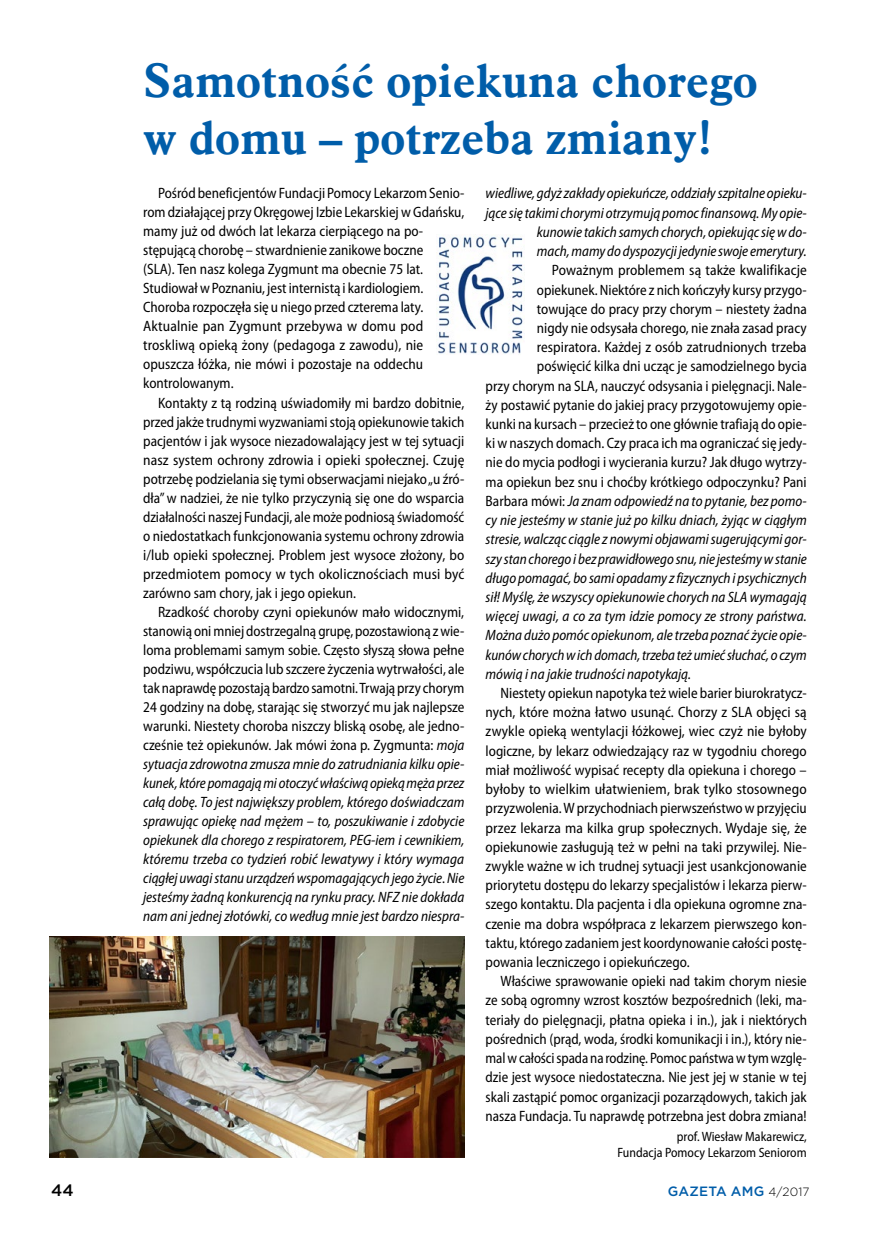
<style>
.page{position:relative;width:872px;height:1234px;background:#fff}
.page>*{position:absolute;margin:0;border:0;box-sizing:border-box;transform-origin:0 0}
.t1{font:700 46.5px/57px "Aldine 721 EU";letter-spacing:.005em;color:#005da9}
.t2{font:500 16.5px "Gotham";color:#000}
.t3{font:semi-condensed 15px/19px "Myriad Pro";color:#000;text-align:justify;scale:.96 1}
.t4{font:italic semi-condensed 15px/19px "Myriad Pro";color:#000;text-align:justify;scale:.96 1}
.t5{font:semi-condensed 15px/19.2px "Myriad Pro";color:#000;text-align:justify;scale:.95 1}
.t6{font:italic semi-condensed 15px "Myriad Pro";color:#000;scale:.95 1}
.t7{font:semi-condensed 15px "Myriad Pro";color:#000}
.t8{font:italic semi-condensed 15px "Myriad Pro";color:#000}
.t9{font:semi-condensed 13.5px/16.2px "Myriad Pro";color:#000;text-align:right;scale:.96 1}
.t10{font:500 13.5px "Gotham";letter-spacing:.015em;color:#005da9}
.s1{font-style:normal}
.s2{font-weight:300;font-size:12px;color:#000}
</style>
<div class="page">
<img style="left:50px;top:936px;width:414px;height:221px">
<img style="left:436px;top:236px;width:87px;height:118px">
<h1 class="t1" style="left:143px;top:53px;width:616px">Samotność opiekuna chorego w domu – potrzeba zmiany!</h1>
<p class="t4" style="left:485px;top:184px;width:336px;text-align:right">wiedliwe, gdyż zakłady opiekuńcze, oddziały szpitalne opieku&shy;jące się takimi chorymi otrzymują pomoc finansową. My opie&shy;kunowie takich samych chorych, opiekując się w do-<br>mach, mamy do dyspozycji jedynie swoje emerytury.</p>
<p class="t7" style="left:552px;top:261px;width:256px">Poważnym problemem są także kwalifikacje</p>
<p class="t3" style="left:537px;top:280px;width:282px">opiekunek. Niektóre z nich kończyły kursy przygo-</p>
<p class="t3" style="left:537px;top:299px;width:283px">towujące do pracy przy chorym – niestety żadna</p>
<p class="t3" style="left:537px;top:318px;width:282px">nigdy nie odsysała chorego, nie znała zasad pracy</p>
<p class="t7" style="left:537px;top:338px;width:271px">respiratora. Każdej z osób zatrudnionych trzeba</p>
<p class="t3" style="left:537px;top:356px;width:282px">poświęcić kilka dni ucząc je samodzielnego bycia</p>
<p class="t3" style="left:485px;top:376px;width:336px">przy chorym na SLA, nauczyć odsysania i pielęgnacji. Nale-</p>
<p class="t3" style="left:485px;top:395px;width:336px">ży postawić pytanie do jakiej pracy przygotowujemy opie-</p>
<p class="t3" style="left:485px;top:414px;width:336px">kunki na kursach – przecież to one głównie trafiają do opie-</p>
<p class="t3" style="left:485px;top:433px;width:336px">ki w naszych domach. Czy praca ich ma ograniczać się jedy-</p>
<p class="t3" style="left:485px;top:452px;width:336px">nie do mycia podłogi i wycierania kurzu? Jak długo wytrzy-</p>
<p class="t3" style="left:485px;top:472px;width:336px">ma opiekun bez snu i choćby krótkiego odpoczynku? Pani</p>
<p class="t4" style="left:485px;top:491px;width:336px"><span class="s1">Barbara mówi:</span> Ja znam odpowiedź na to pytanie, bez pomo-</p>
<p class="t4" style="left:485px;top:510px;width:336px">cy nie jesteśmy w stanie już po kilku dniach, żyjąc w ciągłym</p>
<p class="t4" style="left:485px;top:529px;width:336px">stresie, walcząc ciągle z nowymi objawami sugerującymi gor-</p>
<p class="t6" style="left:485px;top:549px;width:340px">szy stan chorego i bez prawidłowego snu, nie jesteśmy w stanie</p>
<p class="t4" style="left:485px;top:568px;width:336px">długo pomagać, bo sami opadamy z fizycznych i psychicznych</p>
<p class="t4" style="left:485px;top:587px;width:336px">sił! Myślę, że wszyscy opiekunowie chorych na SLA wymagają</p>
<p class="t8" style="left:485px;top:607px;width:322px">więcej uwagi, a co za tym idzie pomocy ze strony państwa.</p>
<p class="t4" style="left:485px;top:625px;width:336px">Można dużo pomóc opiekunom, ale trzeba poznać życie opie-</p>
<p class="t6" style="left:485px;top:645px;width:339px">kunów chorych w ich domach, trzeba też umieć słuchać, o czym</p>
<p class="t4" style="left:485px;top:664px;width:215px">mówią i na jakie trudności napotykają.</p>
<p class="t3" style="left:485px;top:683px;width:336px;text-indent:15px">Niestety opiekun napotyka też wiele barier biurokratycz&shy;nych, które można łatwo usunąć. Chorzy z SLA objęci są zwykle opieką wentylacji łóżkowej, wiec czyż nie byłoby logiczne, by lekarz odwiedzający raz w tygodniu chorego miał możliwość wypisać recepty dla opiekuna i chorego – byłoby to wielkim ułatwieniem, brak tylko stosownego przyzwolenia. W przychodniach pierwszeństwo w przyjęciu przez lekarza ma kilka grup społecznych. Wydaje się, że opiekunowie zasługują też w pełni na taki przywilej. Nie&shy;zwykle ważne w ich trudnej sytuacji jest usankcjonowanie priorytetu dostępu do lekarzy specjalistów i lekarza pierw&shy;szego kontaktu. Dla pacjenta i dla opiekuna ogromne zna&shy;czenie ma dobra współpraca z lekarzem pierwszego kon&shy;taktu, którego zadaniem jest koordynowanie całości postę&shy;powania leczniczego i opiekuńczego.</p>
<p class="t5" style="left:485px;top:971px;width:340px;text-indent:15px">Właściwe sprawowanie opieki nad takim chorym niesie ze sobą ogromny wzrost kosztów bezpośrednich (leki, ma&shy;teriały do pielęgnacji, płatna opieka i in.), jak i niektórych pośrednich (prąd, woda, środki komunikacji i in.), który nie&shy;mal w całości spada na rodzinę. Pomoc państwa w tym wzglę&shy;dzie jest wysoce niedostateczna. Nie jest jej w stanie w tej skali zastąpić pomoc organizacji pozarządowych, takich jak nasza Fundacja. Tu naprawdę potrzebna jest dobra zmiana!</p>
<p class="t9" style="left:617px;top:1128px;width:199px">prof. Wiesław Makarewicz,<br>Fundacja Pomocy Lekarzom Seniorom</p>
<p class="t3" style="left:143px;top:184px;width:336px;text-align:left;text-indent:15px">Pośród beneficjentów Fundacji Pomocy Lekarzom Senio&shy;rom działającej przy Okręgowej Izbie Lekarskiej w Gdańsku, mamy już od dwóch lat lekarza cierpiącego na po&shy;stępującą chorobę – stwardnienie zanikowe boczne<br>(SLA). Ten nasz kolega Zygmunt ma obecnie 75 lat.<br>Studiował w Poznaniu, jest internistą i kardiologiem.<br>Choroba rozpoczęła się u niego przed czterema laty.<br>Aktualnie pan Zygmunt przebywa w domu pod troskliwą opieką żony (pedagoga z zawodu), nie opuszcza łóżka, nie mówi i pozostaje na oddechu kontrolowanym.</p>
<p class="t3" style="left:143px;top:392px;width:336px;text-indent:15px">Kontakty z tą rodziną uświadomiły mi bardzo dobitnie, przed jakże trudnymi wyzwaniami stoją opiekunowie takich pacjentów i jak wysoce niezadowalający jest w tej sytuacji nasz system ochrony zdrowia i opieki społecznej. Czuję potrzebę podzielania się tymi obserwacjami niejako „u źró&shy;dła” w nadziei, że nie tylko przyczynią się one do wsparcia działalności naszej Fundacji, ale może podniosą świadomość o niedostatkach funkcjonowania systemu ochrony zdrowia i/lub opieki społecznej. Problem jest wysoce złożony, bo przedmiotem pomocy w tych okolicznościach musi być zarówno sam chory, jak i jego opiekun.</p>
<p class="t4" style="left:143px;top:601px;width:336px;text-indent:15px"><span class="s1">Rzadkość choroby czyni opiekunów mało widocznymi, stanowią oni mniej dostrzegalną grupę, pozostawioną z wie&shy;loma problemami samym sobie. Często słyszą słowa pełne podziwu, współczucia lub szczere życzenia wytrwałości, ale tak naprawdę pozostają bardzo samotni. Trwają przy chorym 24 godziny na dobę, starając się stworzyć mu jak najlepsze warunki. Niestety choroba niszczy bliską osobę, ale jedno&shy;cześnie też opiekunów. Jak mówi żona p. Zygmunta:</span> moja sytuacja zdrowotna zmusza mnie do zatrudniania kilku opie&shy;kunek, które pomagają mi otoczyć właściwą opieką męża przez całą dobę. To jest największy problem, którego doświadczam sprawując opiekę nad mężem – to, poszukiwanie i zdobycie opiekunek dla chorego z respiratorem, PEG-iem i cewnikiem, któremu trzeba co tydzień robić lewatywy i który wymaga ciągłej uwagi stanu urządzeń wspomagających jego życie<span class="s1">.</span> Nie jesteśmy żadną konkurencją na rynku pracy. NFZ nie dokłada nam ani jednej złotówki, co według mnie jest bardzo niespra-</p>
<p class="t2" style="left:51px;top:1179px;width:24px">44</p>
<p class="t10" style="left:668px;top:1182px;width:143px">GAZETA AMG <span class="s2">4/2017</span></p>
</div>
